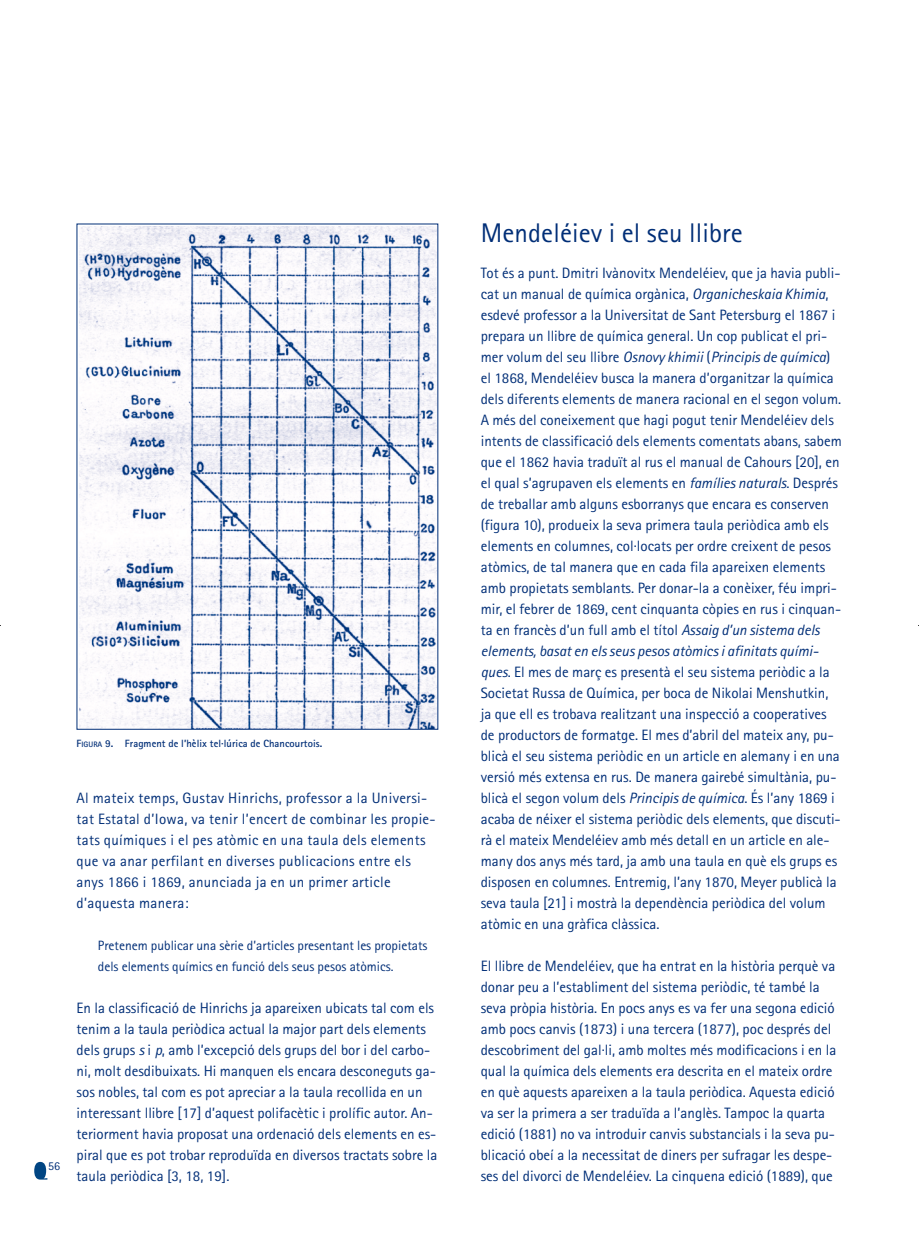
<style>
.page{position:relative;width:919px;height:1251px;background:#fff}
.page>*{position:absolute;margin:0;border:0;box-sizing:border-box;transform-origin:0 0}
.t1{font:27px "Rotis Sans Serif";letter-spacing:.005em;color:#002e77}
.t2{font:15px/21px "Rotis Sans Serif";color:#002e77}
.t3{font:15px/21px "Rotis Sans Serif";letter-spacing:.02em;color:#002e77}
.t4{font:13.5px/21px "Rotis Sans Serif";color:#002e77}
.t5{font:12px "Rotis Sans Serif";color:#002e77}
.t6{font:700 10.5px "Rotis Sans Serif";letter-spacing:.005em;color:#002e77}
.s1{font-size:7.8px}
.s2{font-style:italic}
</style>
<div class="page">
<svg style="left:38px;top:1161px;width:10px;height:19px"></svg>
<svg style="left:34px;top:1162px;width:13px;height:17px"></svg>
<img style="left:79px;top:226px;width:357px;height:502px">
<p class="t6" style="left:77px;top:740px;width:247px">F<span class="s1">IGURA</span> 9. Fragment de l’hèlix tel·lúrica de Chancourtois.</p>
<p class="t5" style="left:48px;top:1162px;width:14px">56</p>
<p class="t3" style="left:77px;top:789px;width:360px">Al mateix temps, Gustav Hinrichs, professor a la Universi&shy;tat Estatal d’Iowa, va tenir l’encert de combinar les propie&shy;tats químiques i el pes atòmic en una taula dels elements que va anar perfilant en diverses publicacions entre els anys 1866 i 1869, anunciada ja en un primer article d’aquesta manera:</p>
<p class="t4" style="left:98px;top:936px;width:331px">Pretenem publicar una sèrie d’articles presentant les propietats dels elements químics en funció dels seus pesos atòmics.</p>
<p class="t2" style="left:77px;top:999px;width:362px">En la classificació de Hinrichs ja apareixen ubicats tal com els tenim a la taula periòdica actual la major part dels elements dels grups <span class="s2">s</span> i <span class="s2">p</span>, amb l’excepció dels grups del bor i del carbo&shy;ni, molt desdibuixats. Hi manquen els encara desconeguts ga&shy;sos nobles, tal com es pot apreciar a la taula recollida en un interessant llibre [17] d’aquest polifacètic i prolífic autor. An&shy;teriorment havia proposat una ordenació dels elements en es&shy;piral que es pot trobar reproduïda en diversos tractats sobre la taula periòdica [3, 18, 19].</p>
<h1 class="t1" style="left:480px;top:224px;width:263px">Mendeléiev i el seu llibre</h1>
<p class="t2" style="left:480px;top:264px;width:362px">Tot és a punt. Dmitri Ivànovitx Mendeléiev, que ja havia publi&shy;cat un manual de química orgànica, <span class="s2">Organicheskaia Khimia</span>, esdevé professor a la Universitat de Sant Petersburg el 1867 i prepara un llibre de química general. Un cop publicat el pri&shy;mer volum del seu llibre <span class="s2">Osnovy khimii</span> (<span class="s2">Principis de química</span>) el 1868, Mendeléiev busca la manera d’organitzar la química dels diferents elements de manera racional en el segon volum.<br>A més del coneixement que hagi pogut tenir Mendeléiev dels intents de classificació dels elements comentats abans, sabem que el 1862 havia traduït al rus el manual de Cahours [20], en el qual s’agrupaven els elements en <span class="s2">famílies naturals</span>. Després de treballar amb alguns esborranys que encara es conserven (figura 10), produeix la seva primera taula periòdica amb els elements en columnes, col·locats per ordre creixent de pesos atòmics, de tal manera que en cada fila apareixen elements amb propietats semblants. Per donar-la a conèixer, féu impri&shy;mir, el febrer de 1869, cent cinquanta còpies en rus i cinquan&shy;ta en francès d’un full amb el títol <span class="s2">Assaig d’un sistema dels elements, basat en els seus pesos atòmics i afinitats quími&shy;ques</span>. El mes de març es presentà el seu sistema periòdic a la Societat Russa de Química, per boca de Nikolai Menshutkin, ja que ell es trobava realitzant una inspecció a cooperatives de productors de formatge. El mes d’abril del mateix any, pu&shy;blicà el seu sistema periòdic en un article en alemany i en una versió més extensa en rus. De manera gairebé simultània, pu&shy;blicà el segon volum dels <span class="s2">Principis de química</span>. És l’any 1869 i acaba de néixer el sistema periòdic dels elements, que discuti&shy;rà el mateix Mendeléiev amb més detall en un article en ale&shy;many dos anys més tard, ja amb una taula en què els grups es disposen en columnes. Entremig, l’any 1870, Meyer publicà la seva taula [21] i mostrà la dependència periòdica del volum atòmic en una gràfica clàssica.</p>
<p class="t2" style="left:480px;top:957px;width:357px">El llibre de Mendeléiev, que ha entrat en la història perquè va donar peu a l’establiment del sistema periòdic, té també la seva pròpia història. En pocs anys es va fer una segona edició amb pocs canvis (1873) i una tercera (1877), poc després del descobriment del gal·li, amb moltes més modificacions i en la qual la química dels elements era descrita en el mateix ordre en què aquests apareixen a la taula periòdica. Aquesta edició va ser la primera a ser traduïda a l’anglès. Tampoc la quarta edició (1881) no va introduir canvis substancials i la seva pu&shy;blicació obeí a la necessitat de diners per sufragar les despe&shy;ses del divorci de Mendeléiev. La cinquena edició (1889), que</p>
</div>
